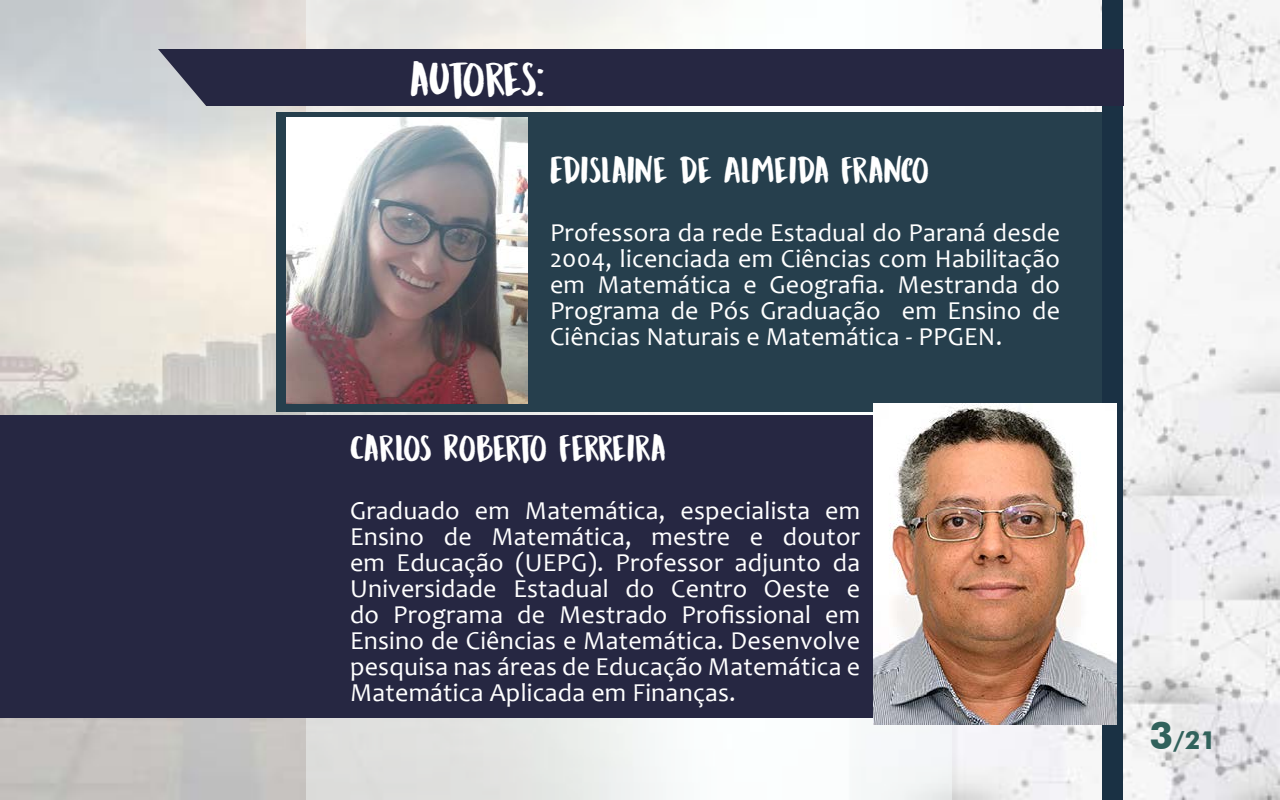
<style>
.page{position:relative;width:1280px;height:800px;background:#fff}
.page>*{position:absolute;margin:0;border:0;box-sizing:border-box;transform-origin:0 0}
.t1{font:48px "DK Mandarin Whispers";letter-spacing:-.035em;color:#fff}
.t2{font:37px "DK Mandarin Whispers";letter-spacing:.01em;color:#fff}
.t3{font:26px/26px "Candara";letter-spacing:.01em;color:#fff;text-align:justify}
.t4{font:700 25px "Futura BT";color:#31625c}
.s1{font-size:38px}
</style>
<div class="page">
<img style="left:0;top:0;width:1280px;height:800px">
<div style="left:1102px;top:0;width:21px;height:800px;background:#1a3144"></div>
<div style="left:306px;top:0;width:646px;height:800px;background:linear-gradient(to right,#e0e0dc,#fff)"></div>
<div style="left:0;top:415px;width:900px;height:303px;background:#262742"></div>
<div style="left:276px;top:112px;width:826px;height:300px;background:#263f4d"></div>
<div style="left:158px;top:49px;width:966px;height:57px;background:#262742"></div>
<img style="left:286px;top:117px;width:242px;height:286px">
<img style="left:873px;top:404px;width:244px;height:321px">
<h1 class="t1" style="left:410px;top:50px;width:136px">AUTORES:</h1>
<h2 class="t2" style="left:550px;top:148px;width:381px">EDISLAINE DE ALMEIDA FRANCO</h2>
<p class="t3" style="left:550px;top:219px;width:512px">Professora da rede Estadual do Paraná desde 2004, licenciada em Ciências com Habilitação em Matemática e Geografia. Mestranda do Programa de Pós Graduação em Ensino de Ciências Naturais e Matemática - PPGEN.</p>
<h2 class="t2" style="left:350px;top:426px;width:317px">CARLOS ROBERTO FERREIRA</h2>
<p class="t3" style="left:350px;top:497px;width:512px">Graduado em Matemática, especialista em Ensino de Matemática, mestre e doutor em Educação (UEPG). Professor adjunto da Universidade Estadual do Centro Oeste e do Programa de Mestrado Profissional em Ensino de Ciências e Matemática. Desenvolve pesquisa nas áreas de Educação Matemática e Matemática Aplicada em Finanças.</p>
<p class="t4" style="left:1150px;top:725px;width:68px"><span class="s1">3</span>/21</p>
</div>
